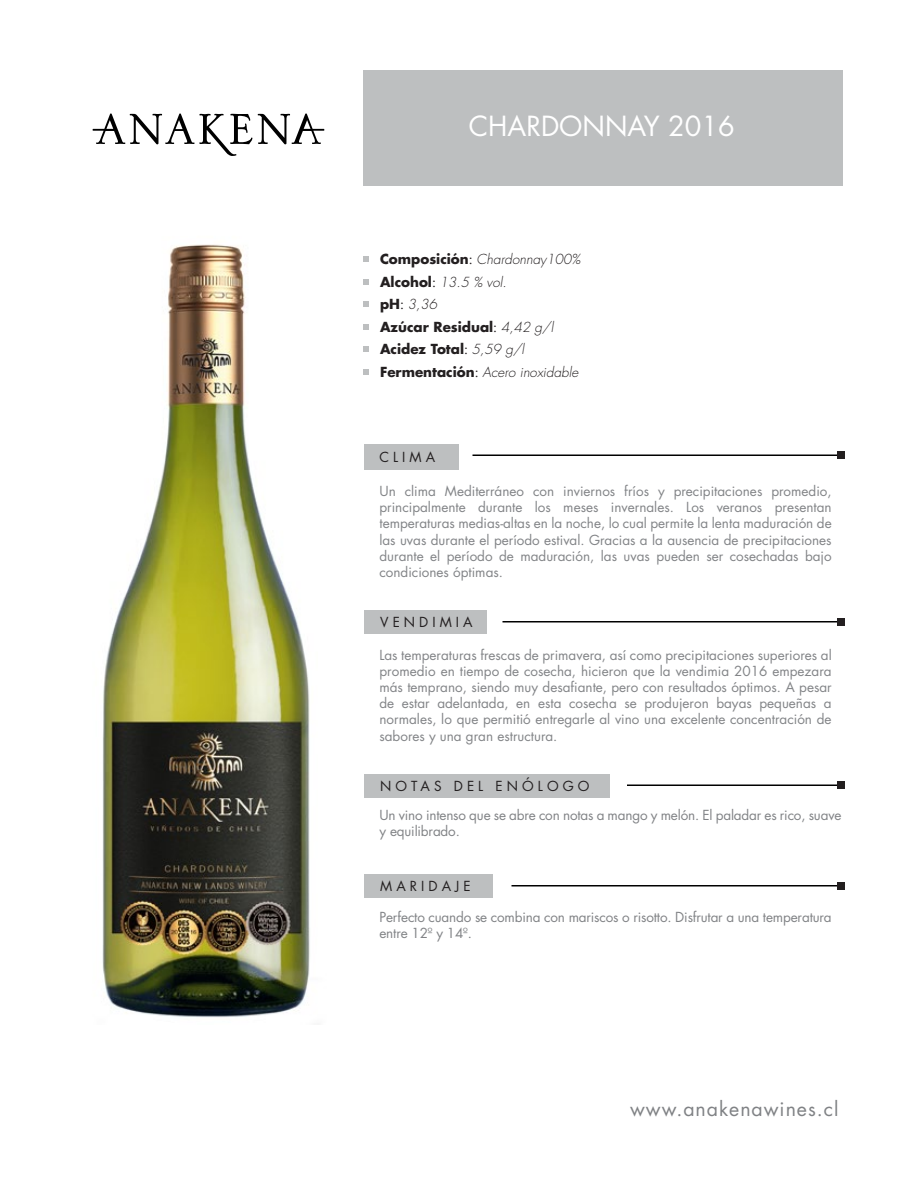
<style>
.page{position:relative;width:900px;height:1200px;background:#fff}
.page>*{position:absolute;margin:0;border:0;box-sizing:border-box;transform-origin:0 0}
.t1{font:27px "Futura";color:#fff}
.t2{font:19.5px "Futura";letter-spacing:.05em;color:#808285}
.t3{font:13.5px/16.2px "Futura";color:#828487;text-align:justify}
.t4{font:13.5px/16.2px "Futura";letter-spacing:-.01em;color:#818386}
.t5{font:700 13.5px/22.5px "Futura";color:#231f20}
.t6{font:13.5px "Futura";letter-spacing:.3em;color:#231f20}
.s1{font-weight:400}
.s2{font-weight:300;font-style:italic}
</style>
<div class="page">
<div style="left:363px;top:70px;width:480px;height:116px;background:#bdbfc0"></div>
<svg style="left:363px;top:302px;width:6px;height:5px"></svg>
<svg style="left:363px;top:279px;width:6px;height:6px"></svg>
<svg style="left:363px;top:256px;width:6px;height:6px"></svg>
<svg style="left:363px;top:324px;width:6px;height:6px"></svg>
<svg style="left:363px;top:346px;width:6px;height:6px"></svg>
<svg style="left:363px;top:369px;width:6px;height:6px"></svg>
<img style="left:102px;top:244px;width:208px;height:773px">
<svg style="left:93px;top:114px;width:231px;height:42px"></svg>
<div style="left:364px;top:610px;width:124px;height:24px;background:#bdbfc0"></div>
<div style="left:364px;top:444px;width:95px;height:26px;background:#bdbfc0"></div>
<hr style="left:472px;top:454px;width:368px;height:2px;background:#000">
<div style="left:837px;top:452px;width:7px;height:7px;background:#231f20"></div>
<hr style="left:502px;top:621px;width:338px;height:1px;background:#000">
<div style="left:837px;top:618px;width:7px;height:8px;background:#231f20"></div>
<div style="left:364px;top:774px;width:246px;height:24px;background:#bdbfc0"></div>
<hr style="left:627px;top:784px;width:213px;height:2px;background:#000">
<div style="left:837px;top:782px;width:7px;height:7px;background:#231f20"></div>
<div style="left:364px;top:874px;width:130px;height:24px;background:#bdbfc0"></div>
<hr style="left:512px;top:885px;width:328px;height:1px;background:#000">
<div style="left:837px;top:882px;width:7px;height:8px;background:#231f20"></div>
<h1 class="t1" style="left:469px;top:108px;width:267px">CHARDONNAY 2016</h1>
<p class="t5" style="left:380px;top:247px;width:202px">Composición<span class="s1">:</span> <span class="s2">Chardonnay100%<br></span>Alcohol<span class="s1">:</span> <span class="s2">13.5 % vol.<br></span>pH<span class="s1">:</span> <span class="s2">3,36<br></span>Azúcar Residual<span class="s1">:</span> <span class="s2">4,42 g/l<br></span>Acidez Total<span class="s1">:</span> <span class="s2">5,59 g/l<br></span>Fermentación<span class="s1">:</span> <span class="s2">Acero inoxidable</span></p>
<p class="t6" style="left:379px;top:448px;width:57px">CLIMA</p>
<p class="t3" style="left:379px;top:483px;width:454px">Un clima Mediterráneo con inviernos fríos y precipitaciones promedio, principalmente durante los meses invernales. Los veranos presentan temperaturas medias-altas en la noche, lo cual permite la lenta maduración de las uvas durante el período estival. Gracias a la ausencia de precipitaciones durante el período de maduración, las uvas pueden ser cosechadas bajo condiciones óptimas.</p>
<p class="t6" style="left:380px;top:613px;width:94px">VENDIMIA</p>
<p class="t3" style="left:379px;top:646px;width:454px">Las temperaturas frescas de primavera, así como precipitaciones superiores al promedio en tiempo de cosecha, hicieron que la vendimia 2016 empezara más temprano, siendo muy desafiante, pero con resultados óptimos. A pesar de estar adelantada, en esta cosecha se produjeron bayas pequeñas a normales, lo que permitió entregarle al vino una excelente concentración de sabores y una gran estructura.</p>
<p class="t6" style="left:380px;top:776px;width:211px">NOTAS DEL ENÓLOGO</p>
<p class="t4" style="left:379px;top:807px;width:464px">Un vino intenso que se abre con notas a mango y melón. El paladar es rico, suave y equilibrado.</p>
<p class="t6" style="left:380px;top:877px;width:92px">MARIDAJE</p>
<p class="t4" style="left:379px;top:909px;width:454px">Perfecto cuando se combina con mariscos o risotto. Disfrutar a una temperatura entre 12º y 14º.</p>
<h2 class="t2" style="left:630px;top:1095px;width:210px">www.anakenawines.cl</h2>
</div>
